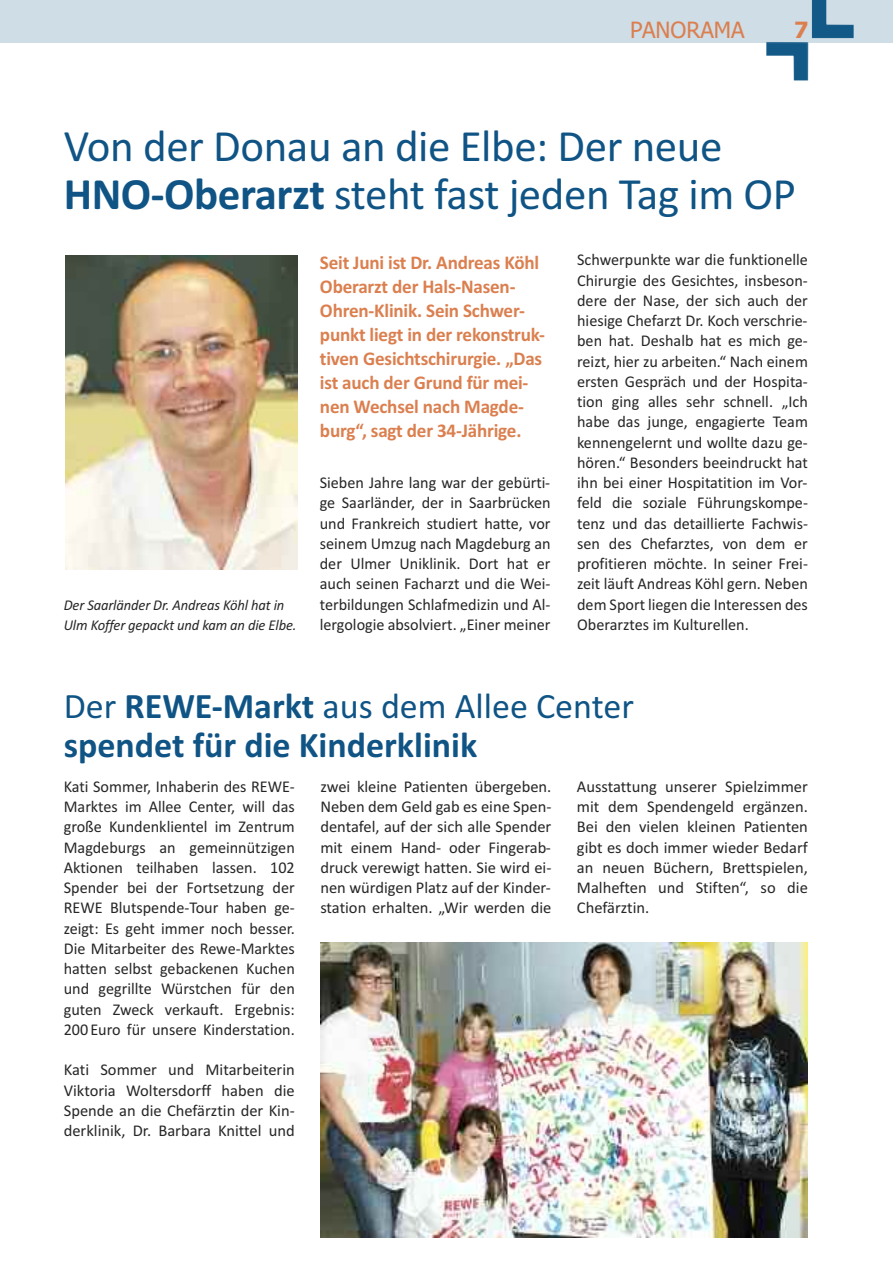
<style>
.page{position:relative;width:893px;height:1263px;background:#fff}
.page>*{position:absolute;margin:0;border:0;box-sizing:border-box;transform-origin:0 0}
.t1{font:45px/48px "Calibri";letter-spacing:-.01em;color:#0f5485}
.t2{font:700 36px/39px "Calibri";color:#0f5485}
.t3{font:22.5px "Tahoma";color:#db7f4f}
.t4{font:700 22.5px "Tahoma";color:#db7f4f}
.t5{font:700 19.5px/24px "Calibri";letter-spacing:-.01em;color:#db7f4f}
.t6{font:16.5px/20.2px "Calibri";color:#272627;text-align:justify}
.t7{font:italic 15px/20.2px "Calibri";letter-spacing:-.01em;color:#272627}
.s1{font-weight:700}
.s2{font-weight:400}
</style>
<div class="page">
<div style="left:0;top:0;width:893px;height:43px;background:#cfdde7"></div>
<img style="left:766px;top:0;width:88px;height:80px">
<img style="left:65px;top:256px;width:232px;height:313px">
<img style="left:321px;top:943px;width:487px;height:294px">
<h3 class="t3" style="left:630px;top:17px;width:116px">PANORAMA</h3>
<h3 class="t4" style="left:794px;top:17px;width:16px">7</h3>
<h1 class="t1" style="left:64px;top:122px;width:734px">Von der Donau an die Elbe: Der neue<br><span class="s1">HNO-Oberarzt</span> steht fast jeden Tag im OP</h1>
<p class="t5" style="left:320px;top:250px;width:227px">Seit Juni ist Dr. Andreas Köhl<br>Oberarzt der Hals-Nasen-<br>Ohren-Klinik. Sein Schwer&shy;punkt liegt in der rekonstruk&shy;tiven Gesichtschirurgie. „Das ist auch der Grund für mei&shy;nen Wechsel nach Magde&shy;burg“, sagt der 34-Jährige.</p>
<p class="t6" style="left:577px;top:249px;width:232px">Schwerpunkte war die funktionelle Chirurgie des Gesichtes, insbeson&shy;dere der Nase, der sich auch der hiesige Chefarzt Dr. Koch verschrie&shy;ben hat. Deshalb hat es mich ge&shy;reizt, hier zu arbeiten.“ Nach einem ersten Gespräch und der Hospita&shy;tion ging alles sehr schnell. „Ich habe das junge, engagierte Team kennengelernt und wollte dazu ge&shy;hören.“ Besonders beeindruckt hat ihn bei einer Hospitatition im Vor&shy;feld die soziale Führungskompe&shy;tenz und das detaillierte Fachwis&shy;sen des Chefarztes, von dem er profitieren möchte. In seiner Frei&shy;zeit läuft Andreas Köhl gern. Neben dem Sport liegen die Interessen des Oberarztes im Kulturellen.</p>
<p class="t6" style="left:320px;top:472px;width:232px">Sieben Jahre lang war der gebürti&shy;ge Saarländer, der in Saarbrücken und Frankreich studiert hatte, vor seinem Umzug nach Magdeburg an der Ulmer Uniklinik. Dort hat er auch seinen Facharzt und die Wei&shy;terbildungen Schlafmedizin und Al&shy;lergologie absolviert. „Einer meiner</p>
<p class="t7" style="left:64px;top:594px;width:234px">Der Saarländer Dr. Andreas Köhl hat in<br>Ulm Koffer gepackt und kam an die Elbe.</p>
<h2 class="t2" style="left:64px;top:686px;width:572px"><span class="s2">Der</span> REWE-Markt <span class="s2">aus dem Allee Center </span>spendet für die Kinderklinik</h2>
<p class="t6" style="left:64px;top:776px;width:233px">Kati Sommer, Inhaberin des REWE-Marktes im Allee Center, will das große Kundenklientel im Zentrum Magdeburgs an gemeinnützigen Aktionen teilhaben lassen. 102<br>Spender bei der Fortsetzung der REWE Blutspende-Tour haben ge&shy;zeigt: Es geht immer noch besser.<br>Die Mitarbeiter des Rewe-Marktes hatten selbst gebackenen Kuchen und gegrillte Würstchen für den guten Zweck verkauft. Ergebnis:<br>200Euro für unsere Kinderstation.</p>
<p class="t6" style="left:64px;top:1059px;width:233px">Kati Sommer und Mitarbeiterin Viktoria Woltersdorff haben die Spende an die Chefärztin der Kin&shy;derklinik, Dr. Barbara Knittel und</p>
<p class="t6" style="left:320px;top:776px;width:233px">zwei kleine Patienten übergeben.<br>Neben dem Geld gab es eine Spen&shy;dentafel, auf der sich alle Spender mit einem Hand- oder Fingerab&shy;druck verewigt hatten. Sie wird ei&shy;nen würdigen Platz auf der Kinder&shy;station erhalten. „Wir werden die</p>
<p class="t6" style="left:577px;top:776px;width:233px">Ausstattung unserer Spielzimmer mit dem Spendengeld ergänzen.<br>Bei den vielen kleinen Patienten gibt es doch immer wieder Bedarf an neuen Büchern, Brettspielen, Malheften und Stiften“, so die Chefärztin.</p>
</div>
